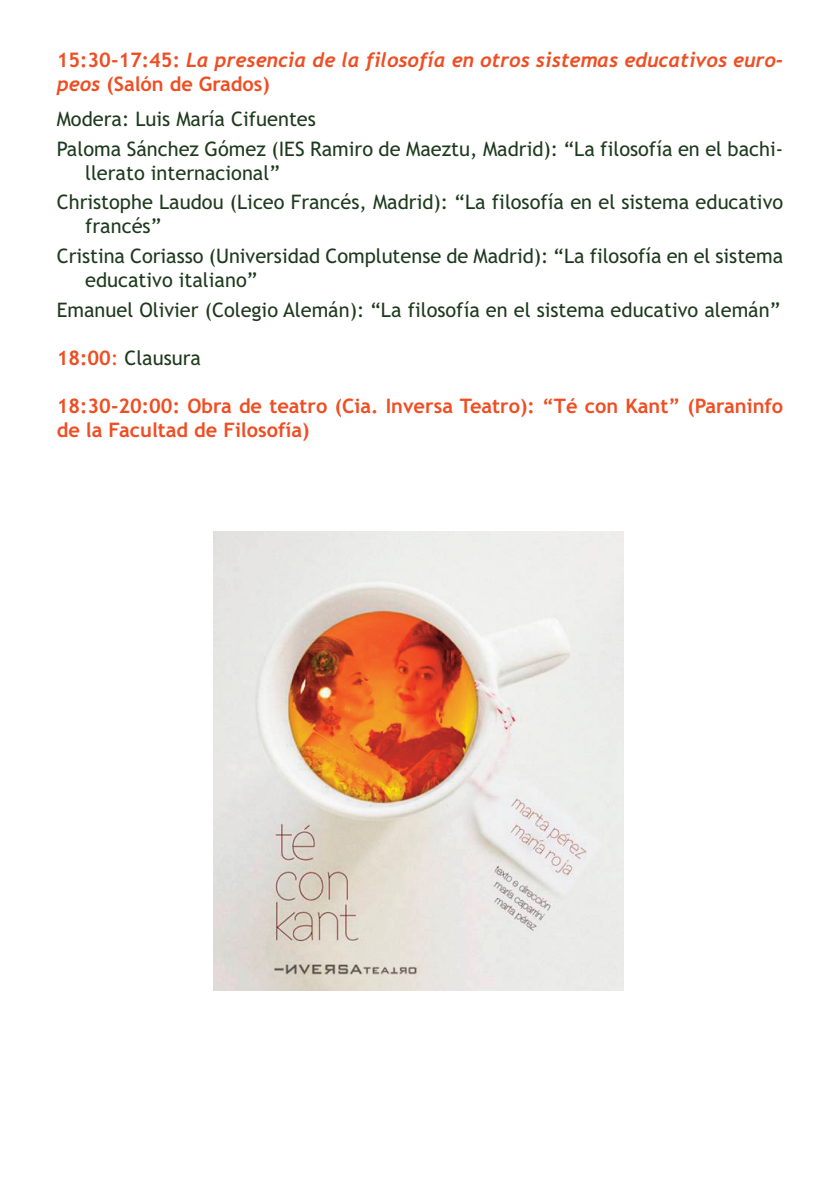
<style>
.page{position:relative;width:840px;height:1191px;background:#fff}
.page>*{position:absolute;margin:0;border:0;box-sizing:border-box;transform-origin:0 0}
.t1{font:20px/24px "Trebuchet MS";color:#1e3a1d}
.t2{font:700 20px/24px "Trebuchet MS";color:#f04d22}
.t3{font:italic 700 20px "Trebuchet";color:#f04d22}
.s1{font-family:"Trebuchet MS";font-style:normal}
.s2{font-family:"Trebuchet";font-weight:700;font-style:italic;color:#f04d22}
.s3{font-weight:700;color:#f04d22}
.s4{color:#f04d22}
</style>
<div class="page">
<img style="left:214px;top:531px;width:409px;height:459px">
<p class="t3" style="left:57px;top:48px;width:727px"><span class="s1">15:30-17:45:</span> La presencia de la filosofía en otros sistemas educativos euro-</p>
<p class="t1" style="left:57px;top:66px;width:260px;line-height:35.4px"><span class="s2">peos</span> <span class="s3">(Salón de Grados)<br></span>Modera: Luis María Cifuentes</p>
<p class="t1" style="left:85px;top:137px;width:699px;text-indent:-28px">Paloma Sánchez Gómez (IES Ramiro de Maeztu, Madrid): “La filosofía en el bachi&shy;llerato internacional”</p>
<p class="t1" style="left:85px;top:190px;width:699px;text-indent:-28px">Christophe Laudou (Liceo Francés, Madrid): “La filosofía en el sistema educativo francés”</p>
<p class="t1" style="left:85px;top:244px;width:699px;text-indent:-28px">Cristina Coriasso (Universidad Complutense de Madrid): “La filosofía en el sistema educativo italiano”</p>
<p class="t1" style="left:57px;top:298px;width:724px">Emanuel Olivier (Colegio Alemán): “La filosofía en el sistema educativo alemán”</p>
<p class="t1" style="left:57px;top:346px;width:146px"><span class="s3">18:00</span><span class="s4">:</span> Clausura</p>
<p class="t2" style="left:57px;top:394px;width:727px">18:30-20:00: Obra de teatro (Cia. Inversa Teatro): “Té con Kant” (Paraninfo de la Facultad de Filosofía)</p>
</div>
